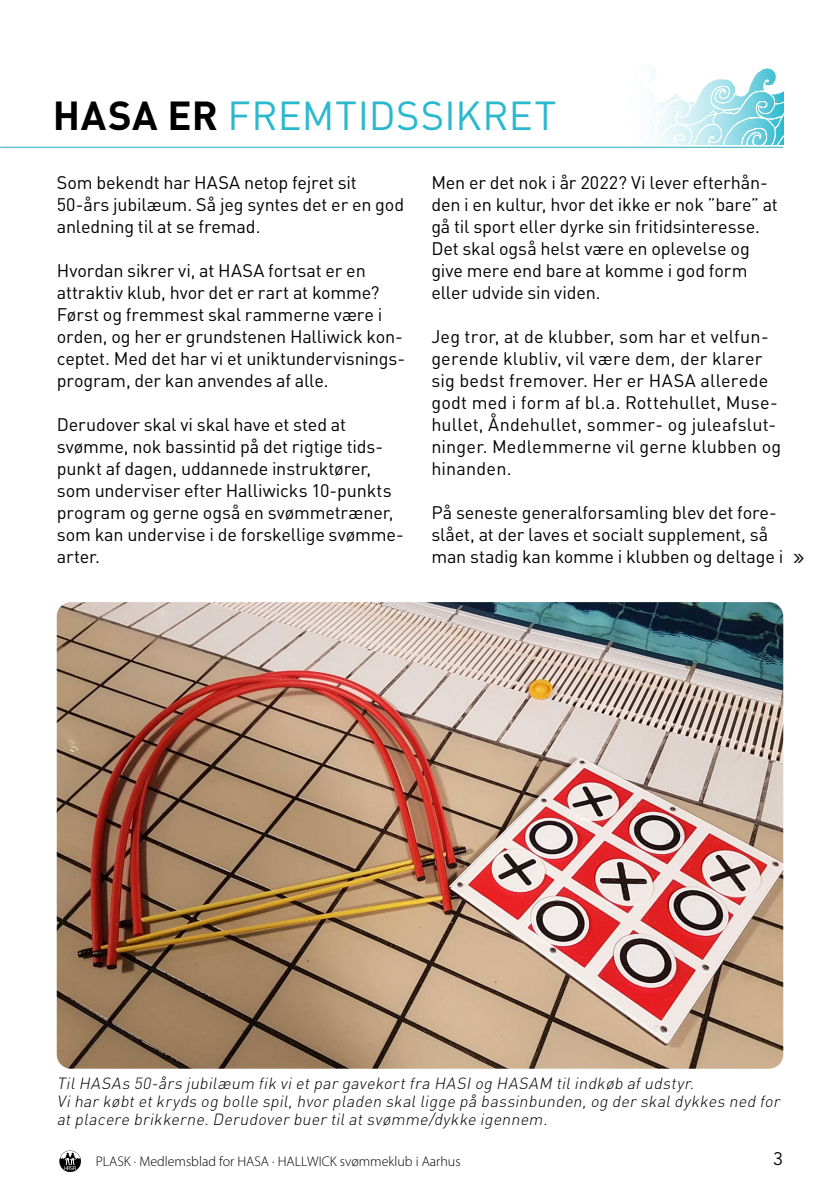
<style>
.page{position:relative;width:840px;height:1191px;background:#fff}
.page>*{position:absolute;margin:0;border:0;box-sizing:border-box;transform-origin:0 0}
.t1{font:40px "DIN Pro";letter-spacing:.01em;color:#29b8ce}
.t2{font:18px/22px "DIN Pro";letter-spacing:-.005em;color:#000}
.t3{font:18px "Avenir LT Std";color:#000}
.t4{font:italic 300 16px/18px "DIN Pro";color:#000}
.t5{font:300 14px "Myriad Pro";color:#000}
.s1{font-weight:700;color:#000}
.s2{font-family:"Signa OT";font-weight:300;font-size:17.4px}
</style>
<div class="page">
<hr style="left:0;top:147px;width:782px;height:1px;background:#27abbf">
<svg style="left:59px;top:1150px;width:22px;height:22px"></svg>
<svg style="left:653px;top:67px;width:129px;height:78px"></svg>
<img style="left:57px;top:602px;width:725px;height:466px">
<h1 class="t1" style="left:53px;top:88px;width:505px"><span class="s1">HASA ER</span> FREMTIDSSIKRET</h1>
<p class="t2" style="left:57px;top:170px;width:349px">Som bekendt har HASA netop fejret sit<br>50-års jubilæum. Så jeg syntes det er en god anledning til at se fremad.</p>
<p class="t2" style="left:57px;top:258px;width:349px">Hvordan sikrer vi, at HASA fortsat er en attraktiv klub, hvor det er rart at komme?<br>Først og fremmest skal rammerne være i orden, og her er grundstenen Halliwick kon&shy;ceptet. Med det har vi et uniktundervisnings&shy;program, der kan anvendes af alle.</p>
<p class="t2" style="left:57px;top:412px;width:348px">Derudover skal vi skal have et sted at svømme, nok bassintid på det rigtige tids&shy;punkt af dagen, uddannede instruktører, som underviser efter Halliwicks 10-punkts program og gerne også en svømmetræner, som kan undervise i de forskellige svømme&shy;arter.</p>
<p class="t2" style="left:431px;top:170px;width:348px">Men er det nok i år 2022? Vi lever efterhån&shy;den i en kultur, hvor det ikke er nok ”bare” at gå til sport eller dyrke sin fritidsinteresse.<br>Det skal også helst være en oplevelse og give mere end bare at komme i god form eller udvide sin viden.</p>
<p class="t2" style="left:431px;top:324px;width:351px">Jeg tror, at de klubber, som har et velfun&shy;gerende klubliv, vil være dem, der klarer sig bedst fremover. Her er HASA allerede godt med i form af bl.a. Rottehullet, Muse&shy;hullet, Åndehullet, sommer- og juleafslut&shy;ninger. Medlemmerne vil gerne klubben og hinanden.</p>
<p class="t2" style="left:431px;top:500px;width:375px">På seneste generalforsamling blev det fore&shy;slået, at der laves et socialt supplement, så man stadig kan komme i klubben og deltage i <span class="s2">&gt;&gt;</span></p>
<p class="t4" style="left:57px;top:1074px;width:727px">TilHASAs 50-års jubilæum fik vietpargavekortfra HASIog HASAM tilindkøb afudstyr.<br>Viharkøbtetkryds og bolle spil,hvorpladen skalligge på bassinbunden,og derskaldykkes ned for atplacere brikkerne.Derudoverbuertilatsvømme/dykke igennem.</p>
<p class="t5" style="left:96px;top:1153px;width:366px">PLASK · Medlemsblad for HASA · HALLWICK svømmeklub i Aarhus</p>
<p class="t3" style="left:772px;top:1148px;width:12px">3</p>
</div>
